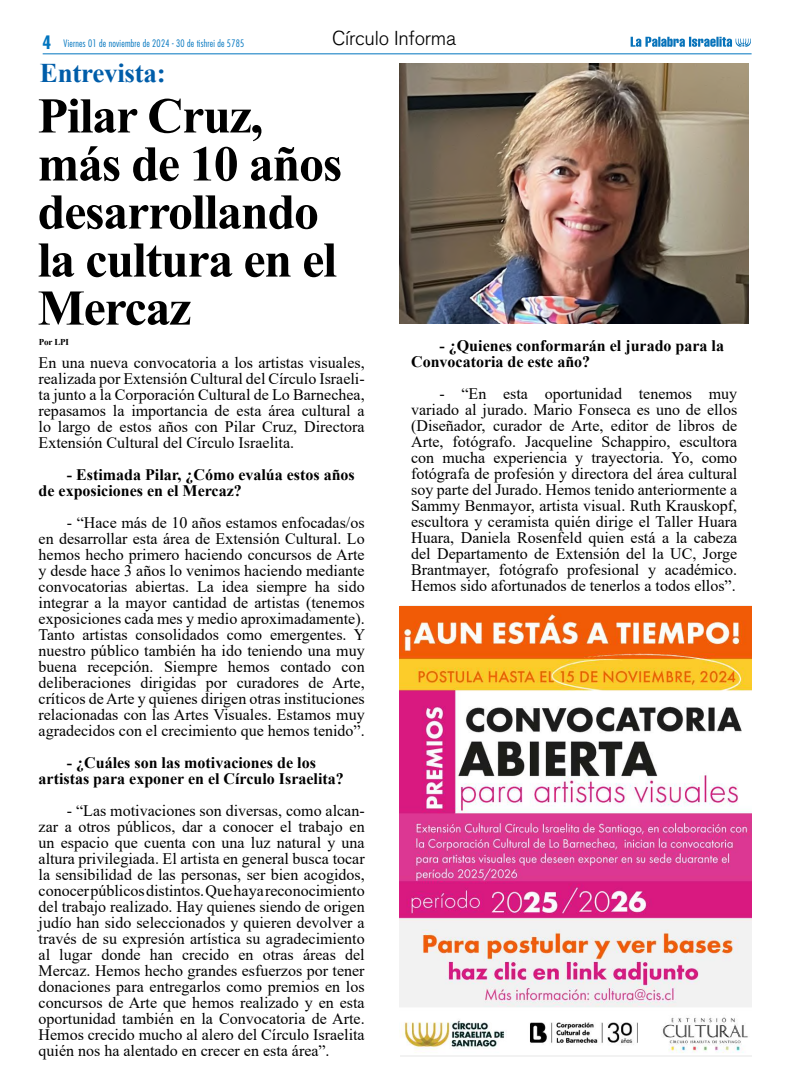
<style>
.page{position:relative;width:794px;height:1078px;background:#fff}
.page>*{position:absolute;margin:0;border:0;box-sizing:border-box;transform-origin:0 0}
.t1{font:700 50px/48px "Times New Roman";letter-spacing:-.025em;color:#000}
.t2{font:700 27px "Times New Roman";letter-spacing:-.01em;color:#005da9}
.t3{font:300 20px "Akzidenz Grotesk BQ";letter-spacing:-.01em;color:#000}
.t4{font:16px/16px "Times New Roman";color:#000;text-align:justify}
.t5{font:700 16px/16px "Times New Roman";color:#000}
.t6{font:300 condensed 10px "Futura Std";letter-spacing:.02em;color:#0075bf}
.t7{font:700 9px "Times New Roman";letter-spacing:-.02em;color:#000}
.s1{font-weight:700;font-size:18px}
</style>
<div class="page">
<img style="left:400px;top:606px;width:351px;height:447px">
<img style="left:400px;top:64px;width:348px;height:259px">
<hr style="left:43px;top:53px;width:708px;height:1px;background:#0075bf">
<svg style="left:630px;top:37px;width:121px;height:10px"></svg>
<p class="t6" style="left:43px;top:38px;width:203px"><span class="s1">4</span> Viernes 01 de noviembre de 2024 - 30 de tishrei de 5785</p>
<h2 class="t2" style="left:40px;top:54px;width:127px">Entrevista:</h2>
<p class="t3" style="left:332px;top:27px;width:126px">Círculo Informa</p>
<h1 class="t1" style="left:38px;top:90px;width:306px">Pilar Cruz, más de 10 años desarrollando la cultura en el<br>Mercaz</h1>
<p class="t4" style="left:39px;top:354px;width:328px">En una nueva convocatoria a los artistas visuales, realizada por Extensión Cultural del Círculo Israeli&shy;ta junto a la Corporación Cultural de Lo Barnechea, repasamos la importancia de esta área cultural a lo largo de estos años con Pilar Cruz, Directora Extensión Cultural del Círculo Israelita.</p>
<p class="t5" style="left:39px;top:466px;width:318px;text-indent:28px">- Estimada Pilar, ¿Cómo evalúa estos años de exposiciones en el Mercaz?</p>
<p class="t4" style="left:39px;top:514px;width:328px;text-indent:28px">- “Hace más de 10 años estamos enfocadas/os en desarrollar esta área de Extensión Cultural. Lo hemos hecho primero haciendo concursos de Arte y desde hace 3 años lo venimos haciendo mediante convocatorias abiertas. La idea siempre ha sido integrar a la mayor cantidad de artistas (tenemos exposiciones cada mes y medio aproximadamente).<br>Tanto artistas consolidados como emergentes. Y nuestro público también ha ido teniendo una muy buena recepción. Siempre hemos contado con deliberaciones dirigidas por curadores de Arte, críticos de Arte y quienes dirigen otras instituciones relacionadas con las Artes Visuales. Estamos muy agradecidos con el crecimiento que hemos tenido”.</p>
<p class="t5" style="left:39px;top:754px;width:307px;text-align:center">- ¿Cuáles son las motivaciones de los<br>artistas para exponer en el Círculo Israelita?</p>
<p class="t4" style="left:39px;top:802px;width:328px;text-indent:28px">- “Las motivaciones son diversas, como alcan&shy;zar a otros públicos, dar a conocer el trabajo en un espacio que cuenta con una luz natural y una altura privilegiada. El artista en general busca tocar la sensibilidad de las personas, ser bien acogidos, conocer públicos distintos. Que haya reconocimiento del trabajo realizado. Hay quienes siendo de origen judío han sido seleccionados y quieren devolver a través de su expresión artística su agradecimiento al lugar donde han crecido en otras áreas del Mercaz. Hemos hecho grandes esfuerzos por tener donaciones para entregarlos como premios en los concursos de Arte que hemos realizado y en esta oportunidad también en la Convocatoria de Arte.<br>Hemos crecido mucho al alero del Círculo Israelita quién nos ha alentado en crecer en esta área”.</p>
<p class="t7" style="left:39px;top:336px;width:32px">Por LPI</p>
<p class="t5" style="left:411px;top:336px;width:314px;text-indent:28px">- ¿Quienes conformarán el jurado para la<br>Convocatoria de este año?</p>
<p class="t4" style="left:411px;top:384px;width:328px;text-indent:28px">- “En esta oportunidad tenemos muy variado al jurado. Mario Fonseca es uno de ellos (Diseñador, curador de Arte, editor de libros de Arte, fotógrafo. Jacqueline Schappiro, escultora con mucha experiencia y trayectoria. Yo, como fotógrafa de profesión y directora del área cultural soy parte del Jurado. Hemos tenido anteriormente a Sammy Benmayor, artista visual. Ruth Krauskopf, escultora y ceramista quién dirige el Taller Huara Huara, Daniela Rosenfeld quien está a la cabeza del Departamento de Extensión del la UC, Jorge Brantmayer, fotógrafo profesional y académico.<br>Hemos sido afortunados de tenerlos a todos ellos”.</p>
</div>
